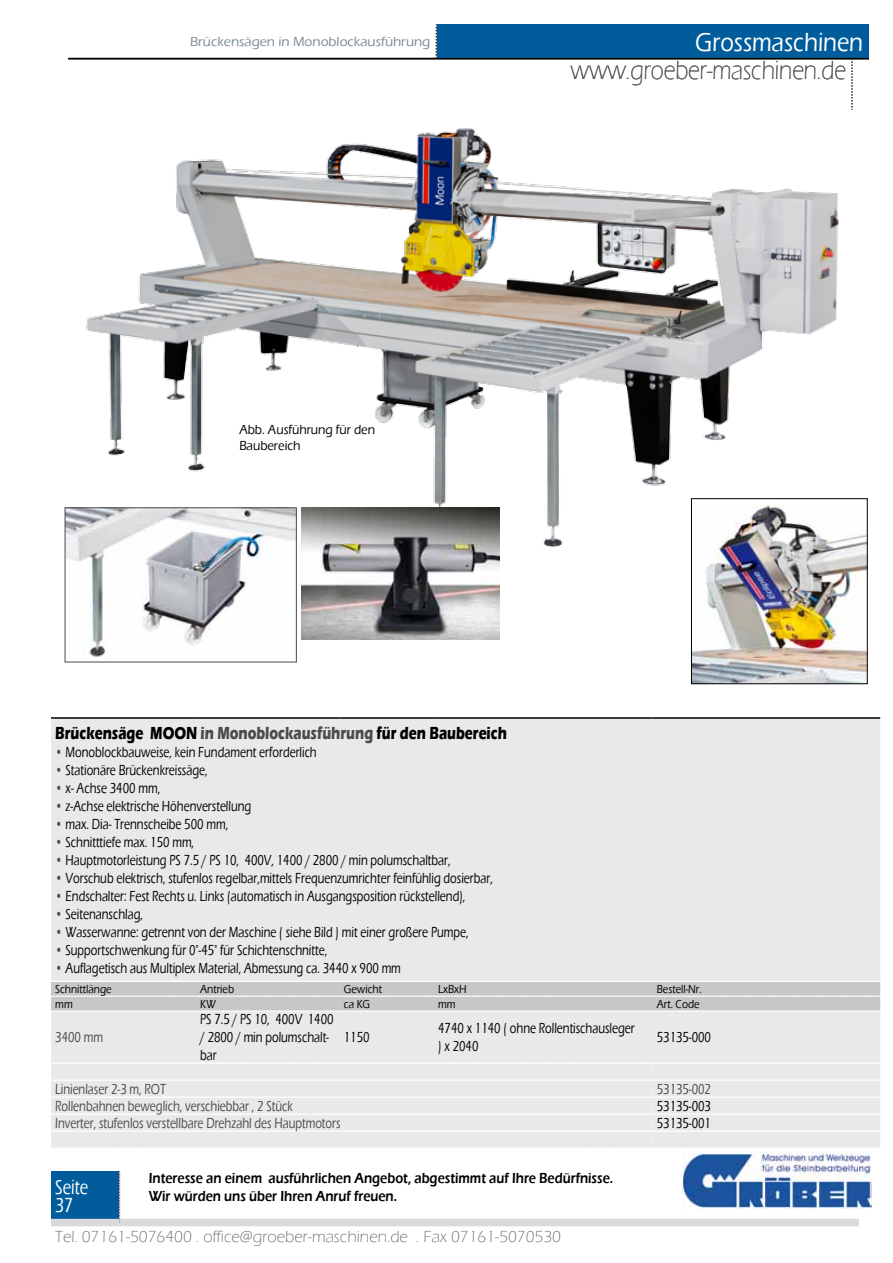
<style>
.page{position:relative;width:893px;height:1263px;background:#fff}
.page>*{position:absolute;margin:0;border:0;box-sizing:border-box;transform-origin:0 0}
.t1{font:300 27px "Eras ITC";color:#58585a;scale:.85 1}
.t2{font:600 27px "Eras ITC";color:#fff;scale:.85 1}
.t3{font:500 27px "Eras ITC";color:#fff;scale:.85 1}
.t4{font:500 21px/18px "Eras ITC";color:#fff;scale:.75 1}
.t5{font:700 18px "Eras ITC";color:#000;scale:.75 1}
.t6{font:300 16.5px "Eras ITC";color:#58585a}
.t7{font:500 15px/18px "Eras ITC";color:#000;scale:.75 1}
.t8{font:500 15px "Eras ITC";color:#4b4b4d;scale:.75 1}
.t9{font:600 15px/18px "Eras ITC";color:#000;scale:.85 1}
.t10{font:500 13.5px "Eras ITC";color:#788c9a}
.t11{font:500 13.5px/16.2px "Eras ITC";color:#000;scale:.9 1}
.t12{font:500 12px "Eras ITC";color:#000;scale:.85 1}
.s1{color:#4b4b4d}
.s2{font-weight:600;color:#4b4b4d}
</style>
<div class="page">
<img style="left:65px;top:128px;width:774px;height:432px">
<div style="left:436px;top:25px;width:433px;height:34px;background:#005c9b"></div>
<svg style="left:436px;top:25px;width:1px;height:33px"></svg>
<hr style="left:68px;top:58px;width:368px;height:1px;background:#000">
<hr style="left:436px;top:58px;width:416px;height:1px;background:#000">
<svg style="left:852px;top:58px;width:17px;height:52px"></svg>
<img style="left:301px;top:508px;width:198px;height:131px">
<img style="left:67px;top:510px;width:228px;height:147px">
<img style="left:682px;top:1152px;width:190px;height:57px">
<img style="left:693px;top:500px;width:172px;height:182px">
<div style="left:691px;top:498px;width:176px;height:186px;border:1px solid #000"></div>
<div style="left:51px;top:1171px;width:69px;height:51px;background:#005c9b"></div>
<svg style="left:119px;top:1171px;width:1px;height:48px"></svg>
<div style="left:51px;top:1219px;width:69px;height:7px;background:#d9dadb"></div>
<div style="left:120px;top:1219px;width:739px;height:7px;background:#d9dadb"></div>
<div style="left:51px;top:719px;width:829px;height:429px;background:#e9e9ea"></div>
<div style="left:51px;top:1012px;width:602px;height:136px;background:#e9e9ea"></div>
<div style="left:340px;top:1011px;width:94px;height:52px;background:#e9e9ea"></div>
<hr style="left:51px;top:717px;width:145px;height:2px;background:#000">
<hr style="left:196px;top:717px;width:144px;height:2px;background:#000">
<hr style="left:340px;top:717px;width:94px;height:2px;background:#000">
<hr style="left:434px;top:717px;width:219px;height:2px;background:#000">
<hr style="left:653px;top:717px;width:107px;height:2px;background:#000">
<hr style="left:760px;top:717px;width:120px;height:2px;background:#000">
<svg style="left:51px;top:981px;width:829px;height:31px;background:#cccdce"></svg>
<svg style="left:51px;top:1063px;width:829px;height:1px"></svg>
<svg style="left:51px;top:1080px;width:829px;height:1px"></svg>
<svg style="left:51px;top:1097px;width:829px;height:1px"></svg>
<svg style="left:51px;top:1114px;width:829px;height:1px"></svg>
<svg style="left:51px;top:1131px;width:829px;height:1px"></svg>
<h1 class="t2" style="left:612px;top:27px;width:296px">Diamant-Schleiftechnik</h1>
<h1 class="t1" style="left:571px;top:55px;width:325px">www.groeber-maschinen.de</h1>
<p class="t10" style="left:190px;top:34px;width:242px">Brückensägen in Monoblockausführung</p>
<h1 class="t3" style="left:695px;top:27px;width:199px">Grossmaschinen</h1>
<p class="t11" style="left:239px;top:422px;width:152px">Abb. Ausführung für den<br>Baubereich</p>
<p class="t5" style="left:55px;top:722px;width:604px">Brückensäge MOON <span class="s1">in Monoblockausführung</span> für den Baubereich</p>
<p class="t7" style="left:55px;top:743px;width:350px"><span class="s2">•</span> Monoblockbauweise, kein Fundament erforderlich</p>
<p class="t7" style="left:55px;top:761px;width:205px"><span class="s2">•</span> Stationäre Brückenkreissäge,</p>
<p class="t7" style="left:55px;top:779px;width:141px"><span class="s2">•</span> x- Achse 3400 mm,</p>
<p class="t7" style="left:55px;top:797px;width:263px"><span class="s2">•</span> z-Achse elektrische Höhenverstellung</p>
<p class="t7" style="left:55px;top:815px;width:232px"><span class="s2">•</span> max. Dia- Trennscheibe 500 mm,</p>
<p class="t7" style="left:55px;top:833px;width:187px"><span class="s2">•</span> Schnitttiefe max. 150 mm,</p>
<p class="t7" style="left:55px;top:851px;width:529px"><span class="s2">•</span> Hauptmotorleistung PS 7.5 / PS 10, 400V, 1400 / 2800 / min polumschaltbar,</p>
<p class="t7" style="left:55px;top:869px;width:585px"><span class="s2">•</span> Vorschub elektrisch, stufenlos regelbar,mittels Frequenzumrichter feinfühlig dosierbar,</p>
<p class="t7" style="left:55px;top:887px;width:548px"><span class="s2">•</span> Endschalter: Fest Rechts u. Links (automatisch in Ausgangsposition rückstellend),</p>
<p class="t7" style="left:55px;top:905px;width:118px"><span class="s2">•</span> Seitenanschlag,</p>
<p class="t7" style="left:55px;top:923px;width:553px"><span class="s2">•</span> Wasserwanne: getrennt von der Maschine ( siehe Bild ) mit einer großere Pumpe,</p>
<p class="t7" style="left:55px;top:941px;width:364px"><span class="s2">•</span> Supportschwenkung für 0°-45° für Schichtenschnitte,</p>
<p class="t7" style="left:55px;top:959px;width:462px"><span class="s2">•</span> Auflagetisch aus Multiplex Material, Abmessung ca. 3440 x 900 mm</p>
<p class="t12" style="left:55px;top:982px;width:68px">Schnittlänge</p>
<p class="t12" style="left:200px;top:982px;width:41px">Antrieb</p>
<p class="t12" style="left:344px;top:982px;width:46px">Gewicht</p>
<p class="t12" style="left:438px;top:982px;width:35px">LxBxH</p>
<p class="t12" style="left:657px;top:982px;width:54px">Bestell-Nr.</p>
<p class="t12" style="left:55px;top:997px;width:22px">mm</p>
<p class="t12" style="left:200px;top:997px;width:20px">KW</p>
<p class="t12" style="left:344px;top:997px;width:32px">ca KG</p>
<p class="t12" style="left:438px;top:997px;width:22px">mm</p>
<p class="t12" style="left:657px;top:997px;width:52px">Art. Code</p>
<p class="t8" style="left:55px;top:1029px;width:65px">3400 mm</p>
<p class="t7" style="left:200px;top:1010px;width:179px">PS 7.5 / PS 10, 400V 1400 / 2800 / min polumschalt&shy;bar</p>
<p class="t7" style="left:344px;top:1028px;width:36px">1150</p>
<p class="t7" style="left:438px;top:1019px;width:264px">4740 x 1140 ( ohne Rollentischausleger ) x 2040</p>
<p class="t7" style="left:657px;top:1028px;width:74px">53135-000</p>
<p class="t8" style="left:55px;top:1080px;width:149px">Linienlaser 2-3 m, ROT</p>
<p class="t8" style="left:657px;top:1080px;width:74px">53135-002</p>
<p class="t8" style="left:55px;top:1097px;width:318px">Rollenbahnen beweglich, verschiebbar , 2 Stück</p>
<p class="t7" style="left:657px;top:1097px;width:74px">53135-003</p>
<p class="t8" style="left:55px;top:1114px;width:382px">Inverter, stufenlos verstellbare Drehzahl des Hauptmotors</p>
<p class="t7" style="left:657px;top:1114px;width:74px">53135-001</p>
<p class="t9" style="left:149px;top:1169px;width:548px">Interesse an einem ausführlichen Angebot, abgestimmt auf Ihre Bedürfnisse.<br>Wir würden uns über Ihren Anruf freuen.</p>
<h2 class="t4" style="left:55px;top:1179px;width:45px">Seite<br>37</h2>
<p class="t6" style="left:55px;top:1228px;width:507px">Tel. 07161-5076400 . office@groeber-maschinen.de . Fax 07161-5070530</p>
</div>
